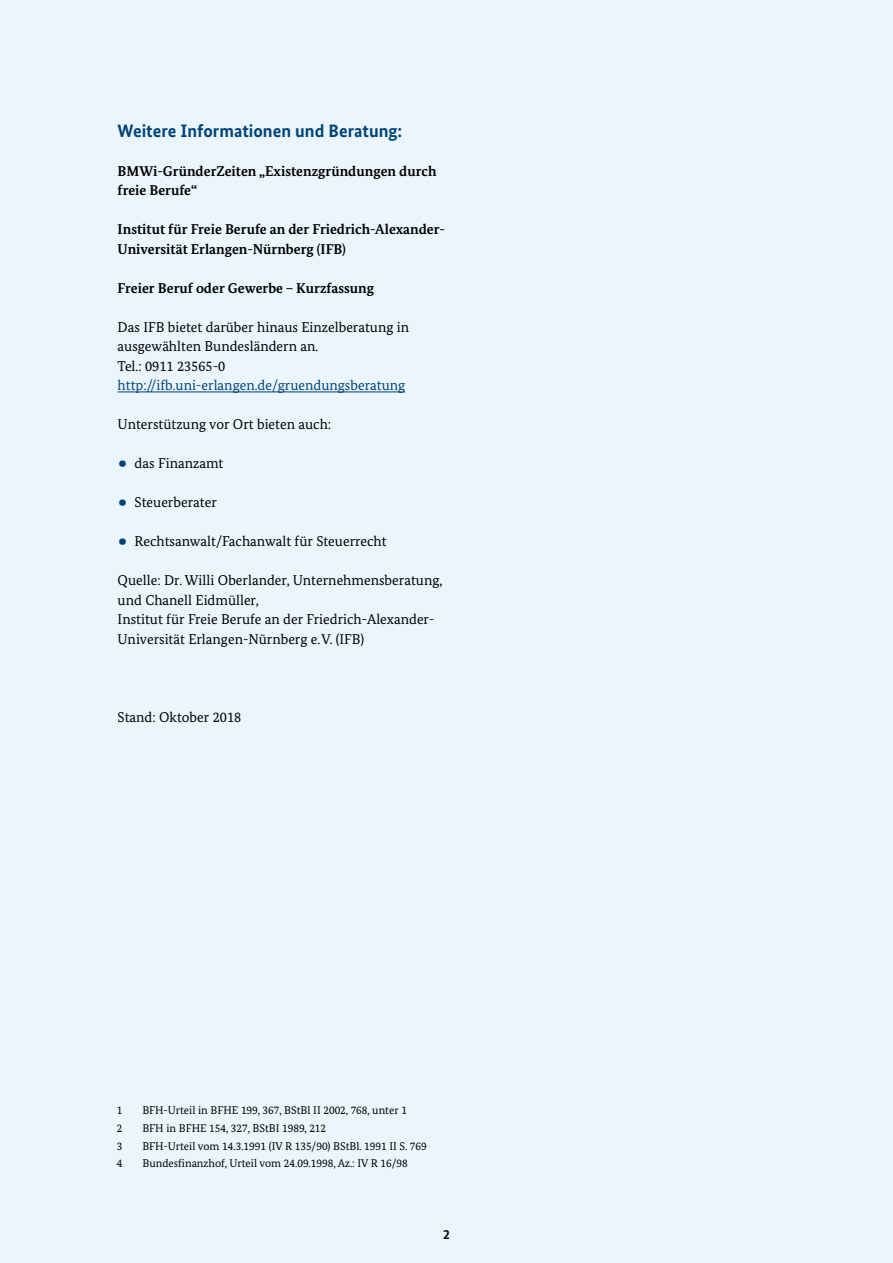
<style>
.page{position:relative;width:893px;height:1263px;background:#eaf5fd}
.page>*{position:absolute;margin:0;border:0;box-sizing:border-box;transform-origin:0 0}
.t1{font:700 18px "Bundes Sans";color:#004376}
.t2{font:14.25px/19.5px "Bundes Serif";color:#000}
.t3{font:700 14.25px/19.5px "Bundes Serif";color:#000}
.t4{font:14.25px "Bundes Serif";color:#004376}
.t5{font:700 13.5px "Bundes Sans";color:#000}
.t6{font:11.25px "Bundes Serif";color:#000}
.s1{font-size:31.5px;color:#004376}
</style>
<div class="page">
<hr style="left:118px;top:392px;width:287px;height:1px;background:#004376">
<p class="t1" style="left:118px;top:119px;width:286px">Weitere Informationen und Beratung:</p>
<p class="t3" style="left:118px;top:161px;width:320px">BMWi-GründerZeiten „Existenzgründungen durch freie Berufe“</p>
<p class="t3" style="left:118px;top:219px;width:329px">Institut für Freie Berufe an der Friedrich-Alexander-<br>Universität Erlangen-Nürnberg (IFB)</p>
<p class="t3" style="left:118px;top:278px;width:258px">Freier Beruf oder Gewerbe – Kurzfassung</p>
<p class="t2" style="left:118px;top:317px;width:293px">Das IFB bietet darüber hinaus Einzelberatung in ausgewählten Bundesländern an.<br>Tel.: 0911 23565-0</p>
<p class="t4" style="left:118px;top:376px;width:289px">http://ifb.uni-erlangen.de/gruendungsberatung</p>
<p class="t2" style="left:118px;top:414px;width:215px">Unterstützung vor Ort bieten auch:</p>
<p class="t2" style="left:118px;top:453px;width:107px"><span class="s1">•</span> das Finanzamt</p>
<p class="t2" style="left:118px;top:492px;width:101px"><span class="s1">•</span> Steuerberater</p>
<p class="t2" style="left:118px;top:531px;width:270px"><span class="s1">•</span> Rechtsanwalt/Fachanwalt für Steuerrecht</p>
<p class="t2" style="left:118px;top:570px;width:326px">Quelle: Dr. Willi Oberlander, Unternehmensberatung, und Chanell Eidmüller,<br>Institut für Freie Berufe an der Friedrich-Alexander-Universität Erlangen-Nürnberg e.V. (IFB)</p>
<p class="t2" style="left:118px;top:707px;width:125px">Stand: Oktober 2018</p>
<p class="t6" style="left:117px;top:1103px;width:7px">1</p>
<p class="t6" style="left:142px;top:1103px;width:266px">BFH-Urteil in BFHE 199, 367, BStBl II 2002, 768, unter 1</p>
<p class="t6" style="left:117px;top:1121px;width:7px">2</p>
<p class="t6" style="left:142px;top:1121px;width:185px">BFH in BFHE 154, 327, BStBI 1989, 212</p>
<p class="t6" style="left:117px;top:1139px;width:7px">3</p>
<p class="t6" style="left:142px;top:1139px;width:286px">BFH-Urteil vom 14.3.1991 (IV R 135/90) BStBl. 1991 II S. 769</p>
<p class="t6" style="left:117px;top:1157px;width:7px">4</p>
<p class="t6" style="left:142px;top:1157px;width:267px">Bundesfinanzhof, Urteil vom 24.09.1998, Az.: IV R 16/98</p>
<p class="t5" style="left:443px;top:1226px;width:8px">2</p>
</div>
